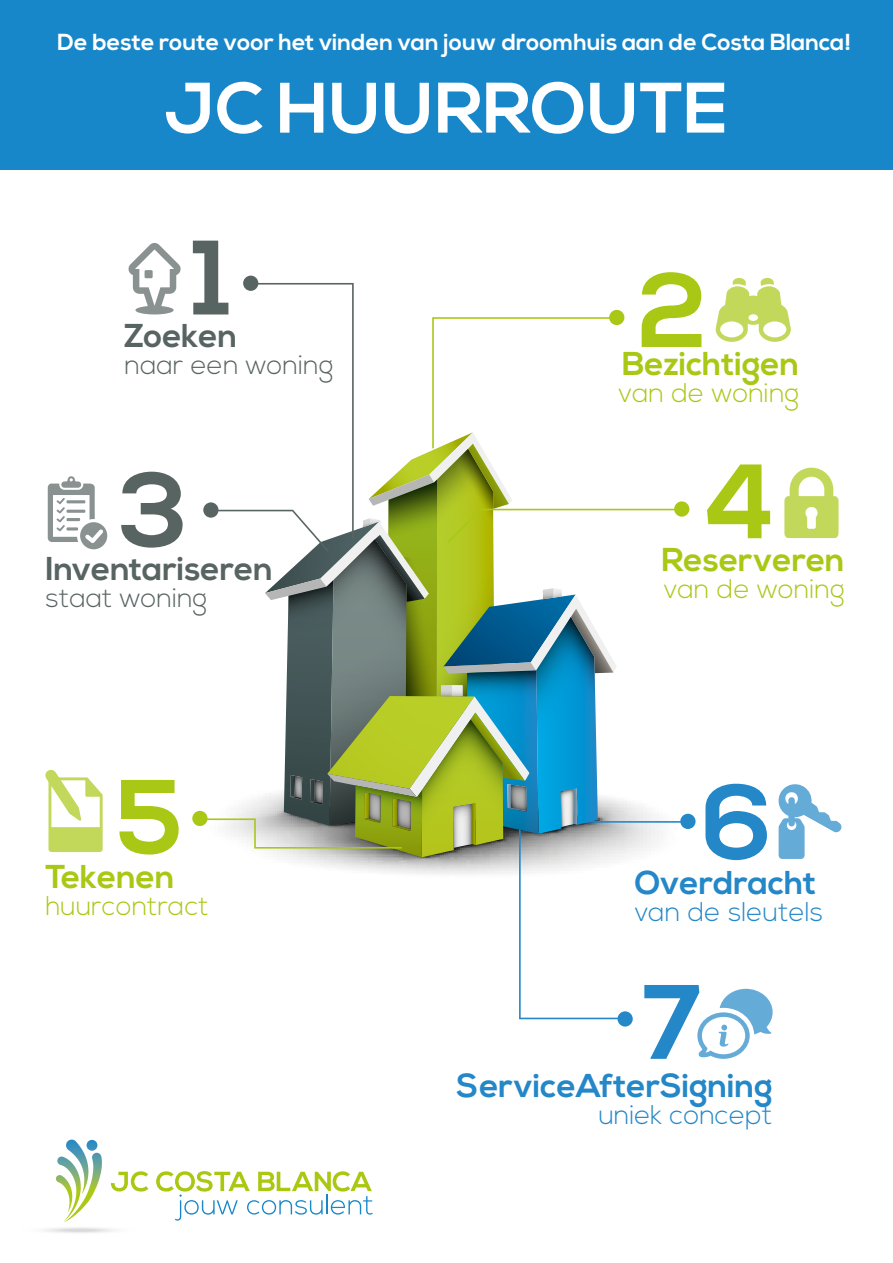
<style>
.page{position:relative;width:893px;height:1263px;background:#fff}
.page>*{position:absolute;margin:0;border:0;box-sizing:border-box;transform-origin:0 0}
.t1{font:700 105.45px "Nexa";color:#a9c815}
.t2{font:700 105.45px "Nexa";color:#2387c8}
.t3{font:700 105.45px "Nexa";color:#586462}
.t4{font:700 71.25px "Nexa";color:#fff}
.t5{font:700 33px "Nexa";color:#2387c8}
.t6{font:700 33px "Nexa";color:#a9c815}
.t7{font:700 33px "Nexa";color:#586462}
.t8{font:300 27px "Nexa";color:#a9c815}
.t9{font:300 27px "Nexa";color:#2387c8}
.t10{font:300 27px "Nexa";color:#586462}
.t11{font:700 23.25px "Nexa";color:#fff}
</style>
<div class="page">
<svg style="left:12px;top:1224px;width:134px;height:11px"></svg>
<svg style="left:56px;top:1139px;width:46px;height:83px"></svg>
<svg style="left:111px;top:1171px;width:37px;height:20px"></svg>
<svg style="left:156px;top:1171px;width:217px;height:49px"></svg>
<div style="left:0;top:0;width:893px;height:169px;background:#1887c9"></div>
<svg style="left:48px;top:476px;width:59px;height:73px"></svg>
<svg style="left:128px;top:243px;width:53px;height:71px"></svg>
<div style="left:145px;top:270px;width:8px;height:8px;background:#8a9291"></div>
<svg style="left:192px;top:276px;width:649px;height:783px"></svg>
<svg style="left:45px;top:770px;width:58px;height:82px"></svg>
<p class="t11" style="left:57px;top:29px;width:795px">De beste route voor het vinden van jouw droomhuis aan de Costa Blanca!</p>
<h2 class="t4" style="left:164px;top:67px;width:565px">JC HUURROUTE</h2>
<h1 class="t3" style="left:192px;top:217px;width:40px">1</h1>
<h3 class="t7" style="left:125px;top:317px;width:114px">Zoeken</h3>
<p class="t10" style="left:125px;top:349px;width:210px">naar een woning</p>
<h1 class="t3" style="left:120px;top:449px;width:71px">3</h1>
<h3 class="t7" style="left:45px;top:550px;width:229px">Inventariseren</h3>
<p class="t10" style="left:45px;top:582px;width:163px">staat woning</p>
<h1 class="t1" style="left:116px;top:756px;width:68px">5</h1>
<h3 class="t6" style="left:45px;top:857px;width:131px">Tekenen</h3>
<p class="t8" style="left:45px;top:890px;width:165px">huurcontract</p>
<h1 class="t1" style="left:638px;top:250px;width:71px">2</h1>
<h3 class="t6" style="left:622px;top:345px;width:179px">Bezichtigen</h3>
<p class="t8" style="left:618px;top:377px;width:182px">van de woning</p>
<h1 class="t1" style="left:704px;top:441px;width:73px">4</h1>
<h3 class="t6" style="left:661px;top:541px;width:185px">Reserveren</h3>
<p class="t8" style="left:664px;top:574px;width:182px">van de woning</p>
<h1 class="t2" style="left:702px;top:762px;width:71px">6</h1>
<h3 class="t5" style="left:635px;top:863px;width:183px">Overdracht</h3>
<p class="t9" style="left:635px;top:896px;width:190px">van de sleutels</p>
<h1 class="t2" style="left:642px;top:961px;width:62px">7</h1>
<h3 class="t5" style="left:456px;top:1066px;width:318px">ServiceAfterSigning</h3>
<p class="t9" style="left:598px;top:1099px;width:176px">uniek concept</p>
</div>
